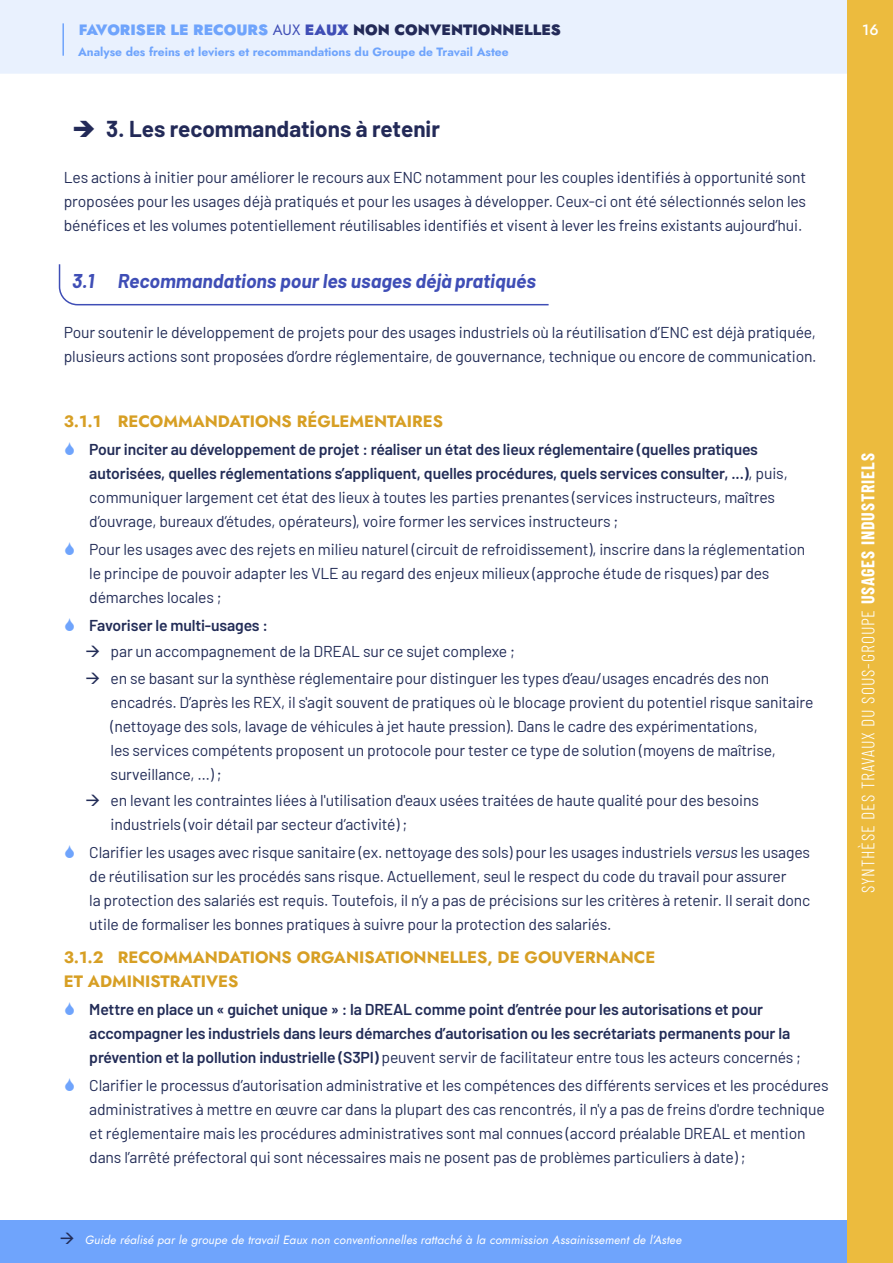
<style>
.page{position:relative;width:893px;height:1263px;background:#fff}
.page>*{position:absolute;margin:0;border:0;box-sizing:border-box;transform-origin:0 0}
.t1{font:700 22.5px "Barlow";color:#232a58}
.t2{font:italic 700 19.5px "Barlow";color:#3f4eb6}
.t3{font:300 18px "Barlow Condensed";letter-spacing:.05em;color:#fff}
.t4{font:700 16.5px/24px "Jost";color:#d79f24}
.t5{font:15.75px/24px "Barlow";letter-spacing:-.01em;color:#222c57}
.t6{font:600 15.75px/24px "Barlow";letter-spacing:-.01em;color:#222c57}
.t7{font:900 15px "Jost";color:#232a58}
.t8{font:500 15px "Jost";color:#fff}
.t9{font:italic 12px "Jost";letter-spacing:.01em;color:#fff}
.t10{font:700 12px "Jost";color:#6fa4fc}
.s1{color:#6fa4fc}
.s2{font-weight:400;color:#3f4eb6}
.s3{color:#3f4eb6}
.s4{font-weight:400}
.s5{font-style:italic}
.s6{font-weight:700}
</style>
<div class="page">
<div style="left:0;top:1220px;width:893px;height:43px;background:#6fa4fc"></div>
<div style="left:0;top:0;width:848px;height:74px;background:#e9f1fe"></div>
<div style="left:848px;top:0;width:45px;height:1263px;background:#ecbb3e"></div>
<hr style="left:62px;top:23px;width:2px;height:33px;background:#6fa4fc">
<svg style="left:58px;top:264px;width:491px;height:42px"></svg>
<p class="t7" style="left:79px;top:19px;width:484px"><span class="s1">FAVORISER LE RECOURS</span> <span class="s2">AUX</span> <span class="s3">EAUX</span> NON CONVENTIONNELLES</p>
<p class="t10" style="left:78px;top:43px;width:432px">Analyse des freins et leviers et recommandations du Groupe de Travail Astee</p>
<h1 class="t1" style="left:106px;top:113px;width:335px">3. Les recommandations à retenir</h1>
<p class="t5" style="left:64px;top:164px;width:744px;text-align:justify">Les actions à initier pour améliorer le recours aux ENC notamment pour les couples identifiés à opportunité sont proposées pour les usages déjà pratiqués et pour les usages à développer. Ceux-ci ont été sélectionnés selon les bénéfices et les volumes potentiellement réutilisables identifiés et visent à lever les freins existants aujourd’hui.</p>
<p class="t2" style="left:72px;top:267px;width:465px">3.1 Recommandations pour les usages déjà pratiqués</p>
<p class="t5" style="left:64px;top:319px;width:754px">Pour soutenir le développement de projets pour des usages industriels où la réutilisation d’ENC est déjà pratiquée, plusieurs actions sont proposées d’ordre réglementaire, de gouvernance, technique ou encore de communication.</p>
<p class="t4" style="left:64px;top:409px;width:381px">3.1.1 RECOMMANDATIONS RÉGLEMENTAIRES</p>
<p class="t6" style="left:89px;top:436px;width:700px">Pour inciter au développement de projet : réaliser un état des lieux réglementaire (quelles pratiques autorisées, quelles réglementations s’appliquent, quelles procédures, quels services consulter, ...)<span class="s4">, puis, communiquer largement cet état des lieux à toutes les parties prenantes (services instructeurs, maîtres d’ouvrage, bureaux d’études, opérateurs), voire former les services instructeurs ;</span></p>
<p class="t5" style="left:89px;top:536px;width:718px">Pour les usages avec des rejets en milieu naturel (circuit de refroidissement), inscrire dans la réglementation le principe de pouvoir adapter les VLE au regard des enjeux milieux (approche étude de risques) par des démarches locales ;</p>
<p class="t6" style="left:89px;top:612px;width:180px">Favoriser le multi-usages :</p>
<p class="t5" style="left:111px;top:637px;width:660px;line-height:26.1px">par un accompagnement de la DREAL sur ce sujet complexe ;<br>en se basant sur la synthèse réglementaire pour distinguer les types d’eau/usages encadrés des non</p>
<p class="t5" style="left:111px;top:689px;width:704px">encadrés. D’après les REX, il s'agit souvent de pratiques où le blocage provient du potentiel risque sanitaire (nettoyage des sols, lavage de véhicules à jet haute pression). Dans le cadre des expérimentations,<br>les services compétents proposent un protocole pour tester ce type de solution (moyens de maîtrise, surveillance, …) ;</p>
<p class="t5" style="left:111px;top:787px;width:650px">en levant les contraintes liées à l'utilisation d'eaux usées traitées de haute qualité pour des besoins industriels (voir détail par secteur d’activité) ;</p>
<p class="t5" style="left:89px;top:839px;width:722px">Clarifier les usages avec risque sanitaire (ex. nettoyage des sols) pour les usages industriels <span class="s5">versus</span> les usages de réutilisation sur les procédés sans risque. Actuellement, seul le respect du code du travail pour assurer<br>la protection des salariés est requis. Toutefois, il n’y a pas de précisions sur les critères à retenir. Il serait donc utile de formaliser les bonnes pratiques à suivre pour la protection des salariés.</p>
<p class="t4" style="left:64px;top:945px;width:593px">3.1.2 RECOMMANDATIONS ORGANISATIONNELLES, DE GOUVERNANCE<br>ET ADMINISTRATIVES</p>
<p class="t6" style="left:89px;top:996px;width:713px">Mettre en place un « guichet unique » : la DREAL comme point d’entrée pour les autorisations et pour accompagner les industriels dans leurs démarches d’autorisation ou les secrétariats permanents pour la prévention et la pollution industrielle (S3PI) <span class="s4">peuvent servir de facilitateur entre tous les acteurs concernés ;</span></p>
<p class="t5" style="left:89px;top:1072px;width:741px">Clarifier le processus d’autorisation administrative et les compétences des différents services et les procédures administratives à mettre en œuvre car dans la plupart des cas rencontrés, il n'y a pas de freins d'ordre technique et réglementaire mais les procédures administratives sont mal connues (accord préalable DREAL et mention dans l’arrêté préfectoral qui sont nécessaires mais ne posent pas de problèmes particuliers à date) ;</p>
<p class="t9" style="left:85px;top:1232px;width:598px">Guide réalisé par le groupe de travail Eaux non conventionnelles rattaché à la commission Assainissement de l’Astee</p>
<p class="t8" style="left:862px;top:19px;width:18px">16</p>
<p class="t3" style="left:855px;top:892px;width:441px;rotate:-90deg">SYNTHÈSE DES TRAVAUX DU SOUS-GROUPE <span class="s6">USAGES INDUSTRIELS</span></p>
</div>
